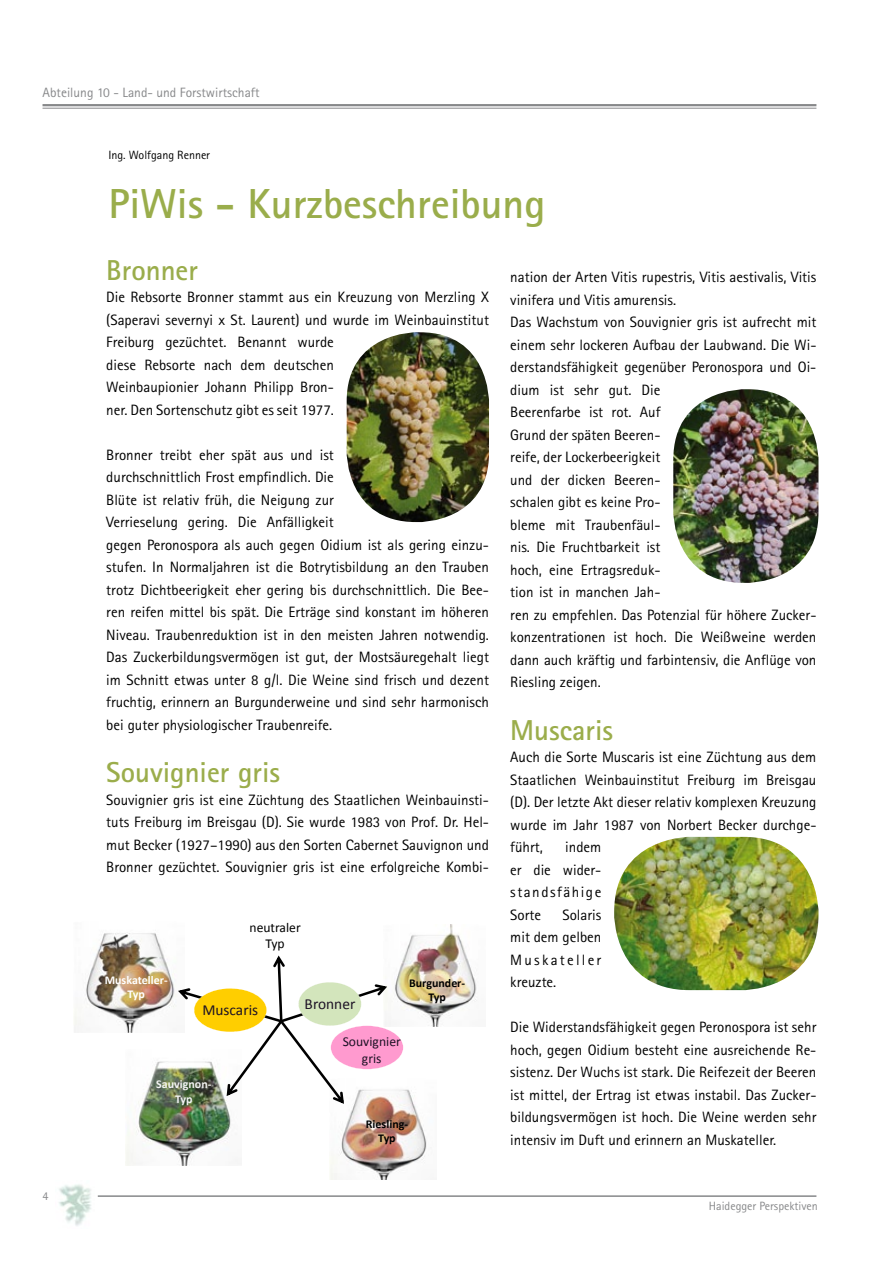
<style>
.page{position:relative;width:893px;height:1263px;background:#fff}
.page>*{position:absolute;margin:0;border:0;box-sizing:border-box;transform-origin:0 0}
.t1{font:700 42px "Rotis Sans Serif";color:#9aad4b}
.t2{font:700 28.8px "Rotis Sans Serif";color:#9bad4b}
.t3{font:700 28.8px "Rotis Sans Serif";color:#9aad4b}
.t4{font:15.3px "Calibri";color:#1d1225}
.t5{font:15px/22.5px "Rotis Sans Serif";color:#000;text-align:justify}
.t6{font:13.65px/16.4px "Calibri";color:#1d1225;text-align:center}
.t7{font:13.65px/16.4px "Calibri";color:#000;text-align:center}
.t8{font:13.5px "Rotis Sans Serif";color:#87888a}
.t9{font:700 12px/14.2px "Calibri";color:#000;text-align:center}
.t10{font:12px "Rotis Sans Serif";color:#87888a}
.t11{font:12px "Rotis Sans Serif";color:#000}
.t12{font:700 12px/14.2px "Calibri";color:#fff;text-align:center}
.t13{font:700 12px/14.2px "Calibri";color:#f3f3f3;text-align:center}
</style>
<div class="page">
<hr style="left:43px;top:104px;width:773px;height:2px;background:#87888a">
<hr style="left:43px;top:108px;width:773px;height:1px;background:#87888a">
<hr style="left:98px;top:1195px;width:718px;height:2px;background:#87888a">
<img style="left:59px;top:1184px;width:32px;height:42px">
<img style="left:403px;top:924px;width:74px;height:102px">
<img style="left:74px;top:933px;width:102px;height:100px">
<img style="left:126px;top:1061px;width:105px;height:105px">
<img style="left:330px;top:1089px;width:97px;height:90px">
<svg style="left:178px;top:955px;width:225px;height:149px"></svg>
<img style="left:347px;top:332px;width:142px;height:190px">
<img style="left:673px;top:389px;width:145px;height:194px">
<img style="left:614px;top:837px;width:204px;height:153px">
<p class="t8" style="left:43px;top:84px;width:219px">Abteilung 10 - Land- und Forstwirtschaft</p>
<p class="t10" style="left:43px;top:1189px;width:7px">4</p>
<p class="t11" style="left:108px;top:148px;width:103px">Ing. Wolfgang Renner</p>
<h1 class="t1" style="left:108px;top:177px;width:439px">PiWis - Kurzbeschreibung</h1>
<h2 class="t3" style="left:106px;top:252px;width:93px">Bronner</h2>
<p class="t5" style="left:106px;top:286px;width:384px;text-align:left">Die Rebsorte Bronner stammt aus ein Kreuzung von Merzling X (Saperavi severnyi x St. Laurent) und wurde im Weinbauinstitut Freiburg gezüchtet. Benannt wurde<br>diese Rebsorte nach dem deutschen<br>Weinbaupionier Johann Philipp Bron-<br>ner. Den Sortenschutz gibt es seit 1977.</p>
<p class="t5" style="left:106px;top:443px;width:384px;text-align:left">Bronner treibt eher spät aus und ist<br>durchschnittlich Frost empfindlich. Die<br>Blüte ist relativ früh, die Neigung zur<br>Verrieselung gering. Die Anfälligkeit<br>gegen Peronospora als auch gegen Oidium ist als gering einzu&shy;stufen. In Normaljahren ist die Botrytisbildung an den Trauben trotz Dichtbeerigkeit eher gering bis durchschnittlich. Die Bee&shy;ren reifen mittel bis spät. Die Erträge sind konstant im höheren Niveau. Traubenreduktion ist in den meisten Jahren notwendig.<br>Das Zuckerbildungsvermögen ist gut, der Mostsäuregehalt liegt im Schnitt etwas unter 8 g/l. Die Weine sind frisch und dezent fruchtig, erinnern an Burgunderweine und sind sehr harmonisch bei guter physiologischer Traubenreife.</p>
<h2 class="t2" style="left:106px;top:754px;width:175px">Souvignier gris</h2>
<p class="t5" style="left:106px;top:788px;width:384px">Souvignier gris ist eine Züchtung des Staatlichen Weinbauinsti&shy;tuts Freiburg im Breisgau (D). Sie wurde 1983 von Prof. Dr. Hel&shy;mut Becker (1927–1990) aus den Sorten Cabernet Sauvignon und Bronner gezüchtet. Souvignier gris ist eine erfolgreiche Kombi-</p>
<p class="t5" style="left:510px;top:266px;width:308px;text-align:left">nation der Arten Vitis rupestris, Vitis aestivalis, Vitis vinifera und Vitis amurensis.<br>Das Wachstum von Souvignier gris ist aufrecht mit einem sehr lockeren Aufbau der Laubwand. Die Wi&shy;derstandsfähigkeit gegenüber Peronospora und Oi&shy;dium ist sehr gut. Die<br>Beerenfarbe ist rot. Auf<br>Grund der späten Beeren-<br>reife, der Lockerbeerigkeit<br>und der dicken Beeren-<br>schalen gibt es keine Pro-<br>bleme mit Traubenfäul-<br>nis. Die Fruchtbarkeit ist<br>hoch, eine Ertragsreduk-<br>tion ist in manchen Jah-<br>ren zu empfehlen. Das Potenzial für höhere Zucker&shy;konzentrationen ist hoch. Die Weißweine werden dann auch kräftig und farbintensiv, die Anflüge von Riesling zeigen.</p>
<h2 class="t2" style="left:510px;top:712px;width:104px">Muscaris</h2>
<p class="t5" style="left:510px;top:746px;width:308px">Auch die Sorte Muscaris ist eine Züchtung aus dem Staatlichen Weinbauinstitut Freiburg im Breisgau (D). Der letzte Akt dieser relativ komplexen Kreuzung wurde im Jahr 1987 von Norbert Becker durchge&shy;führt,</p>
<p class="t5" style="left:510px;top:836px;width:93px;text-indent:55px">indem er die wider&shy;standsfähige Sorte</p>
<p class="t5" style="left:510px;top:903px;width:93px;text-indent:52px">Solaris mit dem gelben Muskateller kreuzte.</p>
<p class="t5" style="left:510px;top:1016px;width:308px">Die Widerstandsfähigkeit gegen Peronospora ist sehr hoch, gegen Oidium besteht eine ausreichende Re&shy;sistenz. Der Wuchs ist stark. Die Reifezeit der Beeren ist mittel, der Ertrag ist etwas instabil. Das Zucker&shy;bildungsvermögen ist hoch. Die Weine werden sehr intensiv im Duft und erinnern an Muskateller.</p>
<p class="t7" style="left:249px;top:919px;width:53px">neutraler<br>Typ</p>
<p class="t12" style="left:105px;top:973px;width:65px">Muskateller-<br>Typ</p>
<p class="t9" style="left:409px;top:976px;width:58px">Burgunder-<br>Typ</p>
<p class="t4" style="left:305px;top:994px;width:52px">Bronner</p>
<p class="t6" style="left:343px;top:1034px;width:60px">Souvignier gris</p>
<p class="t4" style="left:202px;top:1001px;width:57px">Muscaris</p>
<p class="t13" style="left:156px;top:1077px;width:57px">Sauvignon-<br>Typ</p>
<p class="t9" style="left:366px;top:1117px;width:44px">Riesling-<br>Typ</p>
<p class="t10" style="left:709px;top:1198px;width:111px">Haidegger Perspektiven</p>
</div>
